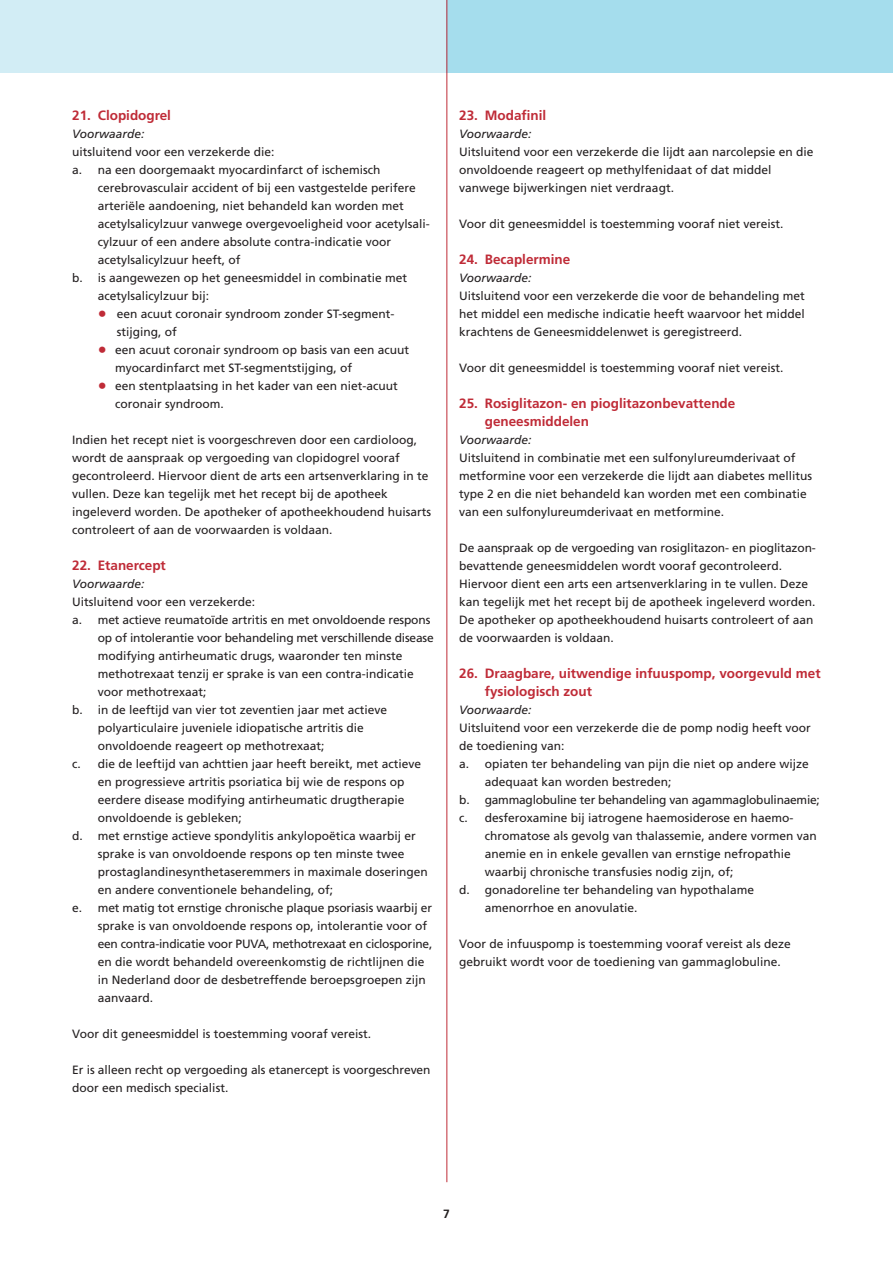
<style>
.page{position:relative;width:893px;height:1263px;background:#fff}
.page>*{position:absolute;margin:0;border:0;box-sizing:border-box;transform-origin:0 0}
.t1{font:700 13.5px/18px "Frutiger";color:#bf2b37}
.t2{font:12px/18px "Frutiger";color:#231f20}
.t3{font:12px "Frutiger";letter-spacing:-.02em;color:#231f20}
.t4{font:italic 12px "Frutiger";color:#231f20}
.t5{font:700 12px "Frutiger";color:#231f20}
.s1{font-size:18px;color:#bf2b37}
</style>
<div class="page">
<div style="left:0;top:0;width:446px;height:72px;background:#d2edf5"></div>
<div style="left:446px;top:0;width:447px;height:72px;background:#a5dded"></div>
<hr style="left:446px;top:0;width:1px;height:1182px;background:#bf2b37">
<p class="t1" style="left:72px;top:106px;width:100px">21. Clopidogrel</p>
<p class="t4" style="left:72px;top:127px;width:74px">Voorwaarde:</p>
<p class="t2" style="left:72px;top:143px;width:204px">uitsluitend voor een verzekerde die:</p>
<p class="t2" style="left:72px;top:161px;width:310px">a. na een doorgemaakt myocardinfarct of ischemisch</p>
<p class="t2" style="left:98px;top:179px;width:320px">cerebrovasculair accident of bij een vastgestelde perifere</p>
<p class="t2" style="left:98px;top:197px;width:308px">arteriële aandoening, niet behandeld kan worden met</p>
<p class="t2" style="left:98px;top:215px;width:334px">acetylsalicylzuur vanwege overgevoeligheid voor acetylsali-</p>
<p class="t2" style="left:98px;top:233px;width:295px">cylzuur of een andere absolute contra-indicatie voor</p>
<p class="t2" style="left:98px;top:251px;width:144px">acetylsalicylzuur heeft, of</p>
<p class="t2" style="left:72px;top:269px;width:336px">b. is aangewezen op het geneesmiddel in combinatie met</p>
<p class="t2" style="left:98px;top:287px;width:113px">acetylsalicylzuur bij:</p>
<p class="t2" style="left:117px;top:305px;width:279px;text-indent:-19px"><span class="s1">•</span> een acuut coronair syndroom zonder ST-segment&shy;stijging, of</p>
<p class="t2" style="left:115px;top:341px;width:296px;text-indent:-17px"><span class="s1">•</span> een acuut coronair syndroom op basis van een acuut myocardinfarct met ST-segmentstijging, of</p>
<p class="t2" style="left:115px;top:377px;width:284px;text-indent:-17px"><span class="s1">•</span> een stentplaatsing in het kader van een niet-acuut coronair syndroom.</p>
<p class="t2" style="left:72px;top:431px;width:360px">Indien het recept niet is voorgeschreven door een cardioloog, wordt de aanspraak op vergoeding van clopidogrel vooraf gecontroleerd. Hiervoor dient de arts een artsenverklaring in te vullen. Deze kan tegelijk met het recept bij de apotheek ingeleverd worden. De apotheker of apotheekhoudend huisarts controleert of aan de voorwaarden is voldaan.</p>
<p class="t1" style="left:72px;top:556px;width:95px">22. Etanercept</p>
<p class="t4" style="left:72px;top:577px;width:74px">Voorwaarde:</p>
<p class="t2" style="left:72px;top:593px;width:184px">Uitsluitend voor een verzekerde:</p>
<p class="t2" style="left:72px;top:611px;width:360px">a. met actieve reumatoïde artritis en met onvoldoende respons</p>
<p class="t2" style="left:98px;top:629px;width:337px">op of intolerantie voor behandeling met verschillende disease</p>
<p class="t2" style="left:98px;top:647px;width:306px">modifying antirheumatic drugs, waaronder ten minste</p>
<p class="t2" style="left:98px;top:665px;width:318px">methotrexaat tenzij er sprake is van een contra-indicatie</p>
<p class="t2" style="left:98px;top:683px;width:110px">voor methotrexaat;</p>
<p class="t2" style="left:72px;top:701px;width:316px">b. in de leeftijd van vier tot zeventien jaar met actieve</p>
<p class="t2" style="left:98px;top:719px;width:268px">polyarticulaire juveniele idiopatische artritis die</p>
<p class="t2" style="left:98px;top:737px;width:228px">onvoldoende reageert op methotrexaat;</p>
<p class="t2" style="left:72px;top:755px;width:350px">c. die de leeftijd van achttien jaar heeft bereikt, met actieve</p>
<p class="t2" style="left:98px;top:773px;width:308px">en progressieve artritis psoriatica bij wie de respons op</p>
<p class="t2" style="left:98px;top:791px;width:308px">eerdere disease modifying antirheumatic drugtherapie</p>
<p class="t2" style="left:98px;top:809px;width:146px">onvoldoende is gebleken;</p>
<p class="t2" style="left:72px;top:827px;width:345px">d. met ernstige actieve spondylitis ankylopoëtica waarbij er</p>
<p class="t2" style="left:98px;top:845px;width:308px">sprake is van onvoldoende respons op ten minste twee</p>
<p class="t2" style="left:98px;top:863px;width:332px">prostaglandinesynthetaseremmers in maximale doseringen</p>
<p class="t2" style="left:98px;top:881px;width:237px">en andere conventionele behandeling, of;</p>
<p class="t2" style="left:72px;top:899px;width:361px">e. met matig tot ernstige chronische plaque psoriasis waarbij er</p>
<p class="t2" style="left:98px;top:917px;width:331px">sprake is van onvoldoende respons op, intolerantie voor of</p>
<p class="t3" style="left:98px;top:937px;width:336px">een contra-indicatie voor PUVA, methotrexaat en ciclosporine,</p>
<p class="t2" style="left:98px;top:953px;width:328px">en die wordt behandeld overeenkomstig de richtlijnen die</p>
<p class="t2" style="left:98px;top:971px;width:329px">in Nederland door de desbetreffende beroepsgroepen zijn</p>
<p class="t2" style="left:98px;top:989px;width:57px">aanvaard.</p>
<p class="t2" style="left:72px;top:1025px;width:300px">Voor dit geneesmiddel is toestemming vooraf vereist.</p>
<p class="t2" style="left:72px;top:1061px;width:360px">Er is alleen recht op vergoeding als etanercept is voorgeschreven door een medisch specialist.</p>
<p class="t1" style="left:459px;top:106px;width:89px">23. Modafinil</p>
<p class="t4" style="left:459px;top:127px;width:74px">Voorwaarde:</p>
<p class="t2" style="left:459px;top:143px;width:356px">Uitsluitend voor een verzekerde die lijdt aan narcolepsie en die onvoldoende reageert op methylfenidaat of dat middel vanwege bijwerkingen niet verdraagt.</p>
<p class="t2" style="left:459px;top:215px;width:326px">Voor dit geneesmiddel is toestemming vooraf niet vereist.</p>
<p class="t1" style="left:459px;top:250px;width:113px">24. Becaplermine</p>
<p class="t4" style="left:459px;top:271px;width:74px">Voorwaarde:</p>
<p class="t2" style="left:459px;top:287px;width:347px;text-align:justify">Uitsluitend voor een verzekerde die voor de behandeling met het middel een medische indicatie heeft waarvoor het middel krachtens de Geneesmiddelenwet is geregistreerd.</p>
<p class="t2" style="left:459px;top:359px;width:326px">Voor dit geneesmiddel is toestemming vooraf niet vereist.</p>
<p class="t1" style="left:485px;top:394px;width:252px;text-indent:-26px">25. Rosiglitazon- en pioglitazonbevattende geneesmiddelen</p>
<p class="t4" style="left:459px;top:433px;width:74px">Voorwaarde:</p>
<p class="t2" style="left:459px;top:449px;width:354px">Uitsluitend in combinatie met een sulfonylureumderivaat of metformine voor een verzekerde die lijdt aan diabetes mellitus type 2 en die niet behandeld kan worden met een combinatie van een sulfonylureumderivaat en metformine.</p>
<p class="t2" style="left:459px;top:539px;width:358px">De aanspraak op de vergoeding van rosiglitazon- en pioglitazon&shy;bevattende geneesmiddelen wordt vooraf gecontroleerd.<br>Hiervoor dient een arts een artsenverklaring in te vullen. Deze kan tegelijk met het recept bij de apotheek ingeleverd worden.<br>De apotheker op apotheekhoudend huisarts controleert of aan de voorwaarden is voldaan.</p>
<p class="t1" style="left:485px;top:664px;width:337px;text-indent:-26px">26. Draagbare, uitwendige infuuspomp, voorgevuld met fysiologisch zout</p>
<p class="t4" style="left:459px;top:703px;width:74px">Voorwaarde:</p>
<p class="t2" style="left:459px;top:719px;width:353px">Uitsluitend voor een verzekerde die de pomp nodig heeft voor</p>
<p class="t2" style="left:459px;top:737px;width:107px">de toediening van:</p>
<p class="t2" style="left:459px;top:755px;width:351px">a. opiaten ter behandeling van pijn die niet op andere wijze</p>
<p class="t2" style="left:485px;top:773px;width:188px">adequaat kan worden bestreden;</p>
<p class="t3" style="left:459px;top:793px;width:362px">b. gammaglobuline ter behandeling van agammaglobulinaemie;</p>
<p class="t2" style="left:459px;top:809px;width:336px">c. desferoxamine bij iatrogene haemosiderose en haemo-</p>
<p class="t2" style="left:485px;top:827px;width:334px">chromatose als gevolg van thalassemie, andere vormen van</p>
<p class="t2" style="left:485px;top:845px;width:308px">anemie en in enkele gevallen van ernstige nefropathie</p>
<p class="t2" style="left:485px;top:863px;width:250px">waarbij chronische transfusies nodig zijn, of;</p>
<p class="t2" style="left:459px;top:881px;width:296px">d. gonadoreline ter behandeling van hypothalame</p>
<p class="t2" style="left:485px;top:899px;width:154px">amenorrhoe en anovulatie.</p>
<p class="t2" style="left:459px;top:935px;width:333px">Voor de infuuspomp is toestemming vooraf vereist als deze gebruikt wordt voor de toediening van gammaglobuline.</p>
<p class="t5" style="left:443px;top:1207px;width:8px">7</p>
</div>
